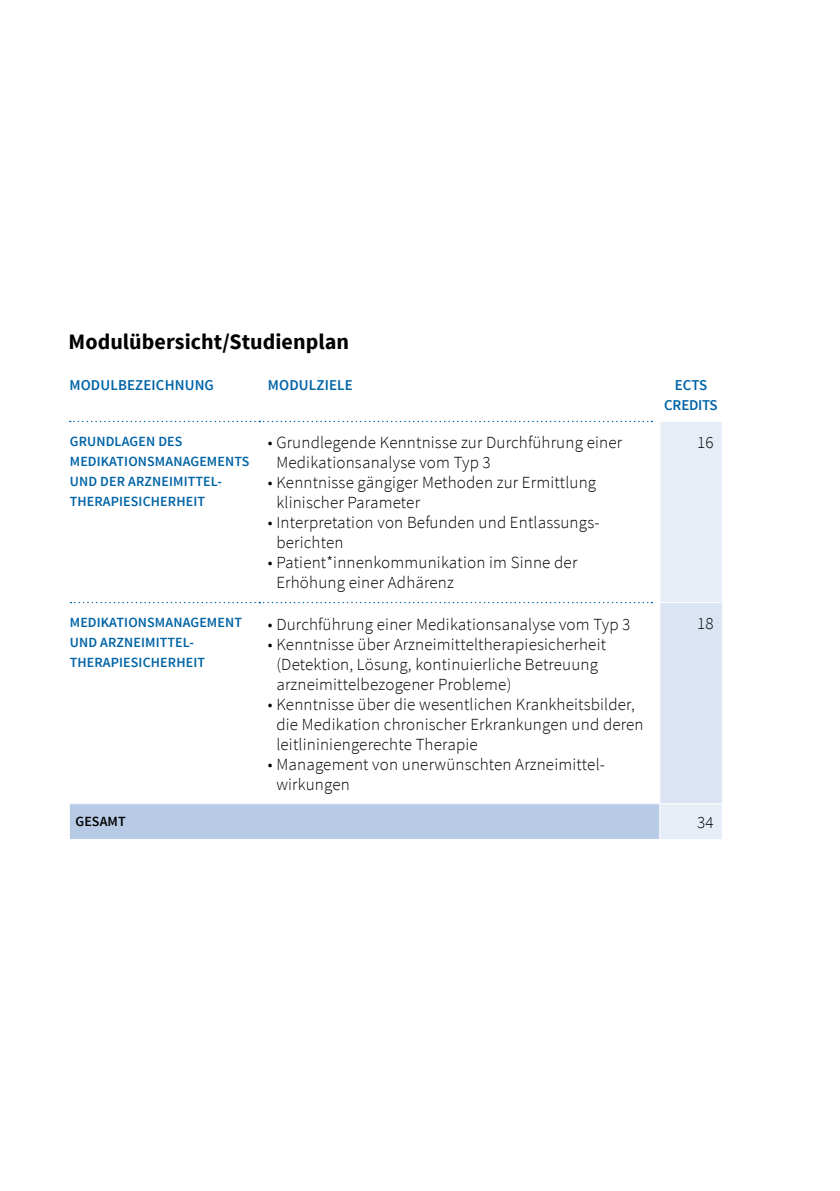
<style>
.page{position:relative;width:840px;height:1191px;background:#fff}
.page>*{position:absolute;margin:0;border:0;box-sizing:border-box;transform-origin:0 0}
.t1{font:700 22px "Source Sans Pro";color:#000}
.t2{font:300 17px/20px "Source Sans Pro";letter-spacing:.01em;color:#000}
.t3{font:600 15px "Source Sans Pro";letter-spacing:.01em;color:#0064a7}
.t4{font:600 15px/19.6px "Source Sans Pro";letter-spacing:-.015em;color:#0064a7;text-align:center}
.t5{font:600 14px/20px "Source Sans Pro";letter-spacing:.01em;color:#0064a7}
.t6{font:600 14px "Source Sans Pro";letter-spacing:.01em;color:#000}
</style>
<div class="page">
<svg style="left:70px;top:421px;width:651px;height:418px"></svg>
<hr style="left:659px;top:803px;width:63px;height:1px;background:#fff">
<hr style="left:659px;top:804px;width:1px;height:35px;background:#fff">
<p class="t1" style="left:68px;top:328px;width:282px">Modulübersicht/Studienplan</p>
<p class="t3" style="left:69px;top:376px;width:146px">MODULBEZEICHNUNG</p>
<p class="t3" style="left:268px;top:376px;width:86px">MODULZIELE</p>
<p class="t4" style="left:664px;top:376px;width:55px">ECTS<br>CREDITS</p>
<p class="t5" style="left:70px;top:432px;width:181px">GRUNDLAGEN DES<br>MEDIKATIONSMANAGEMENTS<br>UND DER ARZNEIMITTEL-<br>THERAPIESICHERHEIT</p>
<p class="t2" style="left:276px;top:433px;width:347px;text-indent:-8px">• Grundlegende Kenntnisse zur Durchführung einer<br>Medikationsanalyse vom Typ 3</p>
<p class="t2" style="left:696px;top:433px;width:18px">16</p>
<p class="t2" style="left:276px;top:473px;width:321px;text-indent:-8px">• Kenntnisse gängiger Methoden zur Ermittlung klinischer Parameter</p>
<p class="t2" style="left:276px;top:513px;width:324px;text-indent:-8px">• Interpretation von Befunden und Entlassungs&shy;berichten</p>
<p class="t2" style="left:276px;top:553px;width:302px;text-indent:-8px">• Patient*innenkommunikation im Sinne der<br>Erhöhung einer Adhärenz</p>
<p class="t5" style="left:70px;top:613px;width:174px">MEDIKATIONSMANAGEMENT<br>UND ARZNEIMITTEL-<br>THERAPIESICHERHEIT</p>
<p class="t2" style="left:268px;top:614px;width:364px">• Durchführung einer Medikationsanalyse vom Typ 3</p>
<p class="t2" style="left:276px;top:634px;width:331px;text-indent:-8px">• Kenntnisse über Arzneimitteltherapiesicherheit (Detektion, Lösung, kontinuierliche Betreuung arzneimittelbezogener Probleme)</p>
<p class="t2" style="left:276px;top:694px;width:368px;text-indent:-8px">• Kenntnisse über die wesentlichen Krankheitsbilder, die Medikation chronischer Erkrankungen und deren leitlininiengerechte Therapie</p>
<p class="t2" style="left:276px;top:754px;width:330px;text-indent:-8px">• Management von unerwünschten Arzneimittel&shy;wirkungen</p>
<p class="t2" style="left:696px;top:614px;width:18px">18</p>
<p class="t6" style="left:75px;top:812px;width:52px">GESAMT</p>
<p class="t2" style="left:696px;top:812px;width:18px">34</p>
</div>
